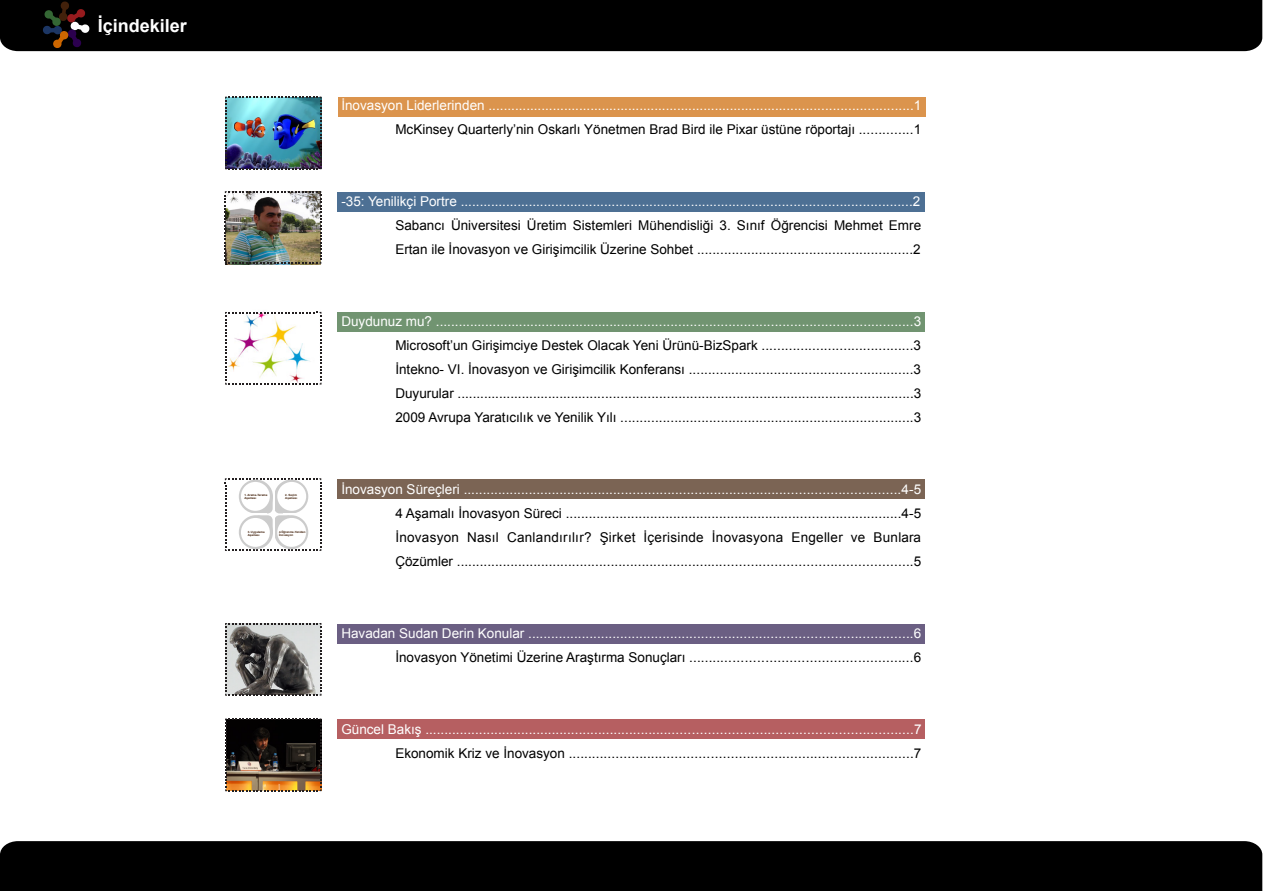
<style>
.page{position:relative;width:1263px;height:891px;background:#fff}
.page>*{position:absolute;margin:0;border:0;box-sizing:border-box;transform-origin:0 0}
.t1{font:700 18px "Arial";color:#fff}
.t2{font:13.5px/24px "Arial";color:#000;text-align:justify}
.t3{font:13.5px/24px "Arial";color:#fff;text-align:right}
.t4{font:700 2.85px/2.8px "Arial";color:#42210b}
.s1{color:#000}
.s2{color:#fff}
</style>
<div class="page">
<div style="left:338px;top:720px;width:587px;height:19px;background:#b65f61"></div>
<div style="left:338px;top:624px;width:587px;height:19px;background:#6b5f83"></div>
<div style="left:338px;top:480px;width:587px;height:19px;background:#7b6454"></div>
<div style="left:338px;top:312px;width:587px;height:19px;background:#719471"></div>
<div style="left:338px;top:192px;width:587px;height:19px;background:#4d7094"></div>
<div style="left:338px;top:97px;width:587px;height:19px;background:#db944d"></div>
<div style="left:0;top:841px;width:1262px;height:50px;background:#000"></div>
<div style="left:0;top:0;width:1262px;height:51px;background:#000"></div>
<svg style="left:42px;top:1px;width:48px;height:48px;background:#2a1e1b"></svg>
<img style="left:225px;top:97px;width:97px;height:72px">
<img style="left:225px;top:191px;width:96px;height:73px">
<svg style="left:225px;top:312px;width:97px;height:73px"></svg>
<svg style="left:225px;top:478px;width:96px;height:73px"></svg>
<svg style="left:225px;top:623px;width:97px;height:73px;background:#828180"></svg>
<img style="left:225px;top:718px;width:97px;height:73px">
<p class="t1" style="left:98px;top:14px;width:91px">İçindekiler</p>
<p class="t4" style="left:244px;top:494px;width:25px">1. Arama-Tarama<br>Aşaması</p>
<p class="t4" style="left:285px;top:494px;width:13px">2. Seçim<br>Aşaması</p>
<p class="t4" style="left:248px;top:531px;width:18px">3. Uygulama<br>Aşaması</p>
<p class="t4" style="left:279px;top:530px;width:28px">4.Öğrenme-Yeniden<br>İnovasyon</p>
<p class="t3" style="left:341px;top:94px;width:582px">İnovasyon Liderlerinden ................................................................................................................1<br><span class="s1">McKinsey Quarterly’nin Oskarlı Yönetmen Brad Bird ile Pixar üstüne röportajı ..............1</span></p>
<p class="t2" style="left:395px;top:190px;width:527px;text-indent:-54px"><span class="s2">-35: Yenilikçi Portre .......................................................................................................................2<br></span>Sabancı Üniversitesi Üretim Sistemleri Mühendisliği 3. Sınıf Öğrencisi Mehmet Emre Ertan ile İnovasyon ve Girişimcilik Üzerine Sohbet ........................................................2</p>
<p class="t2" style="left:395px;top:310px;width:528px;text-indent:-54px"><span class="s2">Duydunuz mu? .............................................................................................................................3<br></span>Microsoft’un Girişimciye Destek Olacak Yeni Ürünü-BizSpark .......................................3<br>İntekno- VI. İnovasyon ve Girişimcilik Konferansı ..........................................................3<br>Duyurular .......................................................................................................................3<br>2009 Avrupa Yaratıcılık ve Yenilik Yılı ............................................................................3</p>
<p class="t2" style="left:395px;top:478px;width:527px;text-indent:-54px"><span class="s2">İnovasyon Süreçleri .................................................................................................................4-5<br></span>4 Aşamalı İnovasyon Süreci .......................................................................................4-5<br>İnovasyon Nasıl Canlandırılır? Şirket İçerisinde İnovasyona Engeller ve Bunlara Çözümler .....................................................................................................................5</p>
<p class="t3" style="left:341px;top:622px;width:581px">Havadan Sudan Derin Konular ...................................................................................................6<br><span class="s1">İnovasyon Yönetimi Üzerine Araştırma Sonuçları ........................................................6</span></p>
<p class="t3" style="left:341px;top:718px;width:582px">Güncel Bakış .............................................................................................................................7<br><span class="s1">Ekonomik Kriz ve İnovasyon .......................................................................................7</span></p>
</div>
